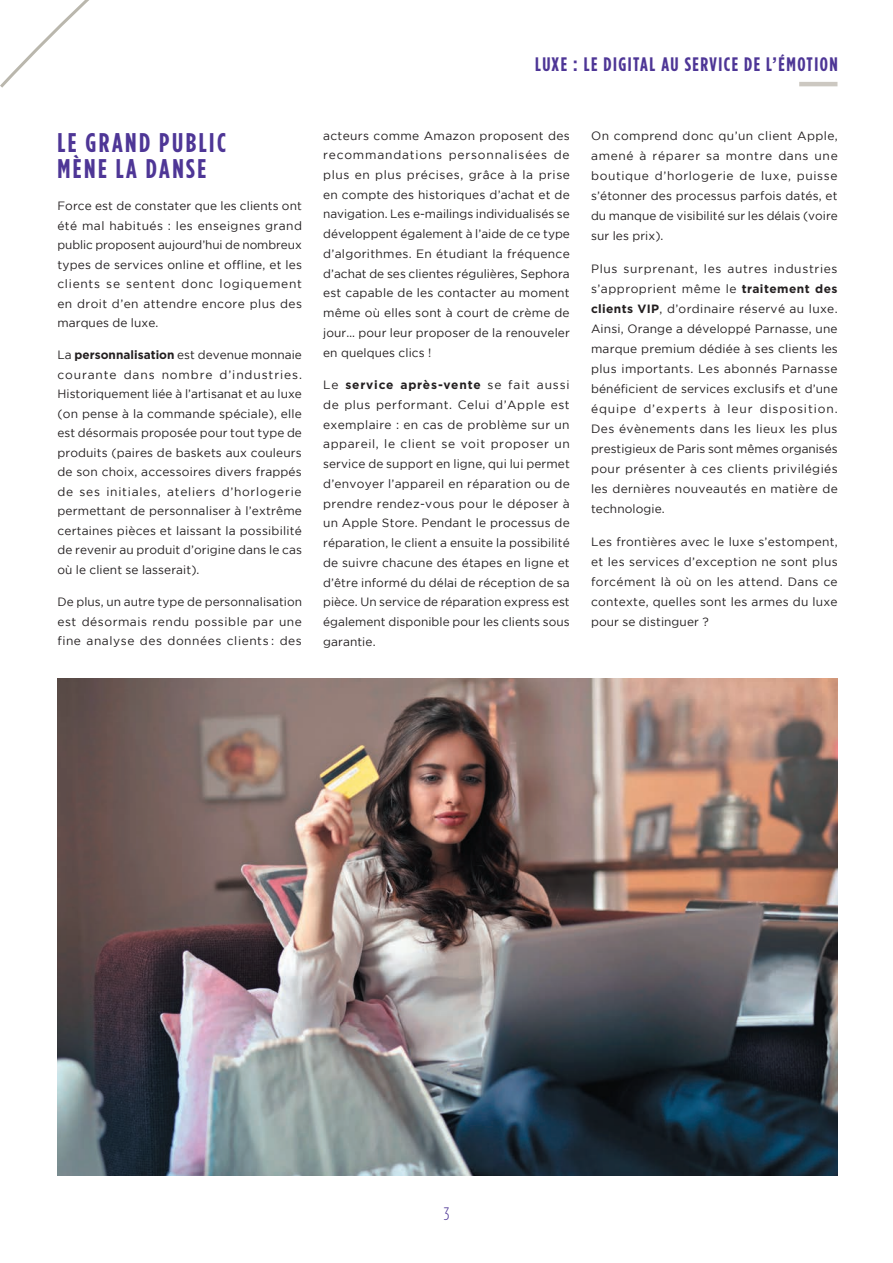
<style>
.page{position:relative;width:893px;height:1263px;background:#fff}
.page>*{position:absolute;margin:0;border:0;box-sizing:border-box;transform-origin:0 0}
.t1{font:700 27px/25.5px "Gotham Condensed";letter-spacing:.095em;color:#4e3696}
.t2{font:700 19.5px "Gotham Condensed";letter-spacing:.075em;color:#4e3696}
.t3{font:300 18px "Gotham Condensed";color:#4e3696}
.t4{font:12px/19.8px "Gotham";letter-spacing:.01em;color:#231f20;text-align:justify}
.s1{font-weight:700}
</style>
<div class="page">
<img style="left:57px;top:678px;width:781px;height:497px">
<hr style="left:799px;top:82px;width:38px;height:4px;background:#ccc8c1">
<svg style="left:0;top:0;width:89px;height:88px"></svg>
<h2 class="t2" style="left:535px;top:53px;width:304px">LUXE : LE DIGITAL AU SERVICE DE L’ÉMOTION</h2>
<h1 class="t1" style="left:57px;top:130px;width:170px">LE GRAND PUBLIC<br>MÈNE LA DANSE</h1>
<p class="t4" style="left:57px;top:196px;width:246px">Force est de constater que les clients ont été mal habitués : les enseignes grand public proposent aujourd’hui de nombreux types de services online et offline, et les clients se sentent donc logiquement en droit d’en attendre encore plus des marques de luxe.</p>
<p class="t4" style="left:57px;top:345px;width:246px">La <span class="s1">personnalisation</span> est devenue monnaie courante dans nombre d’industries.<br>Historiquement liée à l’artisanat et au luxe (on pense à la commande spéciale), elle est désormais proposée pour tout type de produits (paires de baskets aux couleurs de son choix, accessoires divers frappés de ses initiales, ateliers d’horlogerie permettant de personnaliser à l’extrême certaines pièces et laissant la possibilité de revenir au produit d’origine dans le cas où le client se lasserait).</p>
<p class="t4" style="left:57px;top:592px;width:246px">De plus, un autre type de personnalisation est désormais rendu possible par une fine analyse des données clients : des</p>
<p class="t4" style="left:323px;top:125px;width:248px">acteurs comme Amazon proposent des recommandations personnalisées de plus en plus précises, grâce à la prise en compte des historiques d’achat et de navigation. Les e-mailings individualisés se développent également à l’aide de ce type d’algorithmes. En étudiant la fréquence d’achat de ses clientes régulières, Sephora est capable de les contacter au moment même où elles sont à court de crème de jour… pour leur proposer de la renouveler en quelques clics !</p>
<p class="t4" style="left:323px;top:375px;width:248px">Le <span class="s1">service après-vente</span> se fait aussi de plus performant. Celui d’Apple est exemplaire : en cas de problème sur un appareil, le client se voit proposer un service de support en ligne, qui lui permet d’envoyer l’appareil en réparation ou de prendre rendez-vous pour le déposer à un Apple Store. Pendant le processus de réparation, le client a ensuite la possibilité de suivre chacune des étapes en ligne et d’être informé du délai de réception de sa pièce. Un service de réparation express est également disponible pour les clients sous garantie.</p>
<p class="t4" style="left:591px;top:125px;width:248px">On comprend donc qu’un client Apple, amené à réparer sa montre dans une boutique d’horlogerie de luxe, puisse s’étonner des processus parfois datés, et du manque de visibilité sur les délais (voire sur les prix).</p>
<p class="t4" style="left:591px;top:258px;width:248px">Plus surprenant, les autres industries s’approprient même le <span class="s1">traitement des clients VIP</span>, d’ordinaire réservé au luxe.<br>Ainsi, Orange a développé Parnasse, une marque premium dédiée à ses clients les plus importants. Les abonnés Parnasse bénéficient de services exclusifs et d’une équipe d’experts à leur disposition.<br>Des évènements dans les lieux les plus prestigieux de Paris sont mêmes organisés pour présenter à ces clients privilégiés les dernières nouveautés en matière de technologie.</p>
<p class="t4" style="left:591px;top:532px;width:248px">Les frontières avec le luxe s’estompent, et les services d’exception ne sont plus forcément là où on les attend. Dans ce contexte, quelles sont les armes du luxe pour se distinguer ?</p>
<h3 class="t3" style="left:444px;top:1205px;width:7px">3</h3>
</div>
